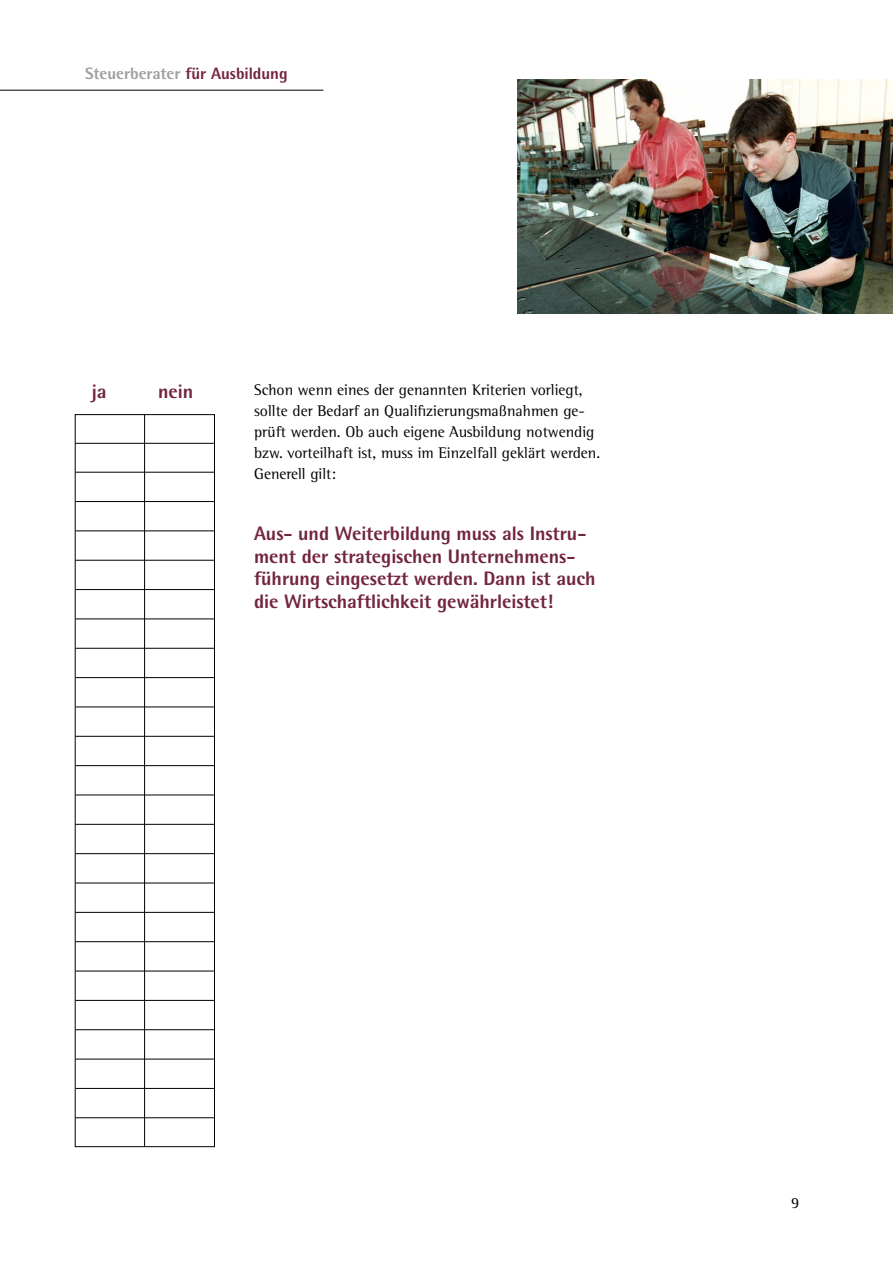
<style>
.page{position:relative;width:893px;height:1263px;background:#fff}
.page>*{position:absolute;margin:0;border:0;box-sizing:border-box;transform-origin:0 0}
.t1{font:800 19.5px/22.5px "Agfa Rotis Semisans";letter-spacing:-.005em;color:#72253f}
.t2{font:800 16.5px "Agfa Rotis Semisans";letter-spacing:-.005em;color:#9f9f9f}
.t3{font:15.75px/21px "Agfa Rotis Semi Serif";color:#000}
.s1{color:#72253f}
</style>
<div class="page">
<hr style="left:0;top:90px;width:323px;height:1px;background:#000">
<div style="left:75px;top:414px;width:140px;height:733px;border:1px solid #000"></div>
<hr style="left:144px;top:415px;width:1px;height:732px;background:#000">
<hr style="left:75px;top:472px;width:139px;height:1px;background:#000">
<hr style="left:75px;top:501px;width:139px;height:1px;background:#000">
<hr style="left:75px;top:530px;width:139px;height:1px;background:#000">
<hr style="left:75px;top:560px;width:139px;height:1px;background:#000">
<hr style="left:75px;top:589px;width:139px;height:1px;background:#000">
<hr style="left:75px;top:618px;width:139px;height:1px;background:#000">
<hr style="left:75px;top:648px;width:139px;height:1px;background:#000">
<hr style="left:75px;top:677px;width:139px;height:1px;background:#000">
<hr style="left:75px;top:706px;width:139px;height:1px;background:#000">
<hr style="left:75px;top:736px;width:139px;height:1px;background:#000">
<hr style="left:75px;top:765px;width:139px;height:1px;background:#000">
<hr style="left:75px;top:795px;width:139px;height:1px;background:#000">
<hr style="left:75px;top:824px;width:139px;height:1px;background:#000">
<hr style="left:75px;top:853px;width:139px;height:1px;background:#000">
<hr style="left:75px;top:883px;width:139px;height:1px;background:#000">
<hr style="left:75px;top:912px;width:139px;height:1px;background:#000">
<hr style="left:75px;top:941px;width:139px;height:1px;background:#000">
<hr style="left:75px;top:971px;width:139px;height:1px;background:#000">
<hr style="left:75px;top:1000px;width:139px;height:1px;background:#000">
<hr style="left:75px;top:1029px;width:139px;height:1px;background:#000">
<hr style="left:75px;top:1059px;width:139px;height:1px;background:#000">
<hr style="left:75px;top:1088px;width:139px;height:1px;background:#000">
<hr style="left:75px;top:1117px;width:139px;height:1px;background:#000">
<hr style="left:75px;top:443px;width:139px;height:1px;background:#000">
<img style="left:517px;top:79px;width:376px;height:234px">
<p class="t2" style="left:85px;top:63px;width:204px">Steuerberater <span class="s1">für Ausbildung</span></p>
<p class="t1" style="left:92px;top:380px;width:16px">ja</p>
<p class="t1" style="left:158px;top:380px;width:37px">nein</p>
<p class="t3" style="left:254px;top:379px;width:348px">Schon wenn eines der genannten Kriterien vorliegt, sollte der Bedarf an Qualifizierungsmaßnahmen ge&shy;prüft werden. Ob auch eigene Ausbildung notwendig bzw. vorteilhaft ist, muss im Einzelfall geklärt werden.<br>Generell gilt:</p>
<p class="t1" style="left:254px;top:522px;width:343px">Aus- und Weiterbildung muss als Instru&shy;ment der strategischen Unternehmens&shy;führung eingesetzt werden. Dann ist auch die Wirtschaftlichkeit gewährleistet!</p>
<p class="t3" style="left:791px;top:1192px;width:10px">9</p>
</div>
